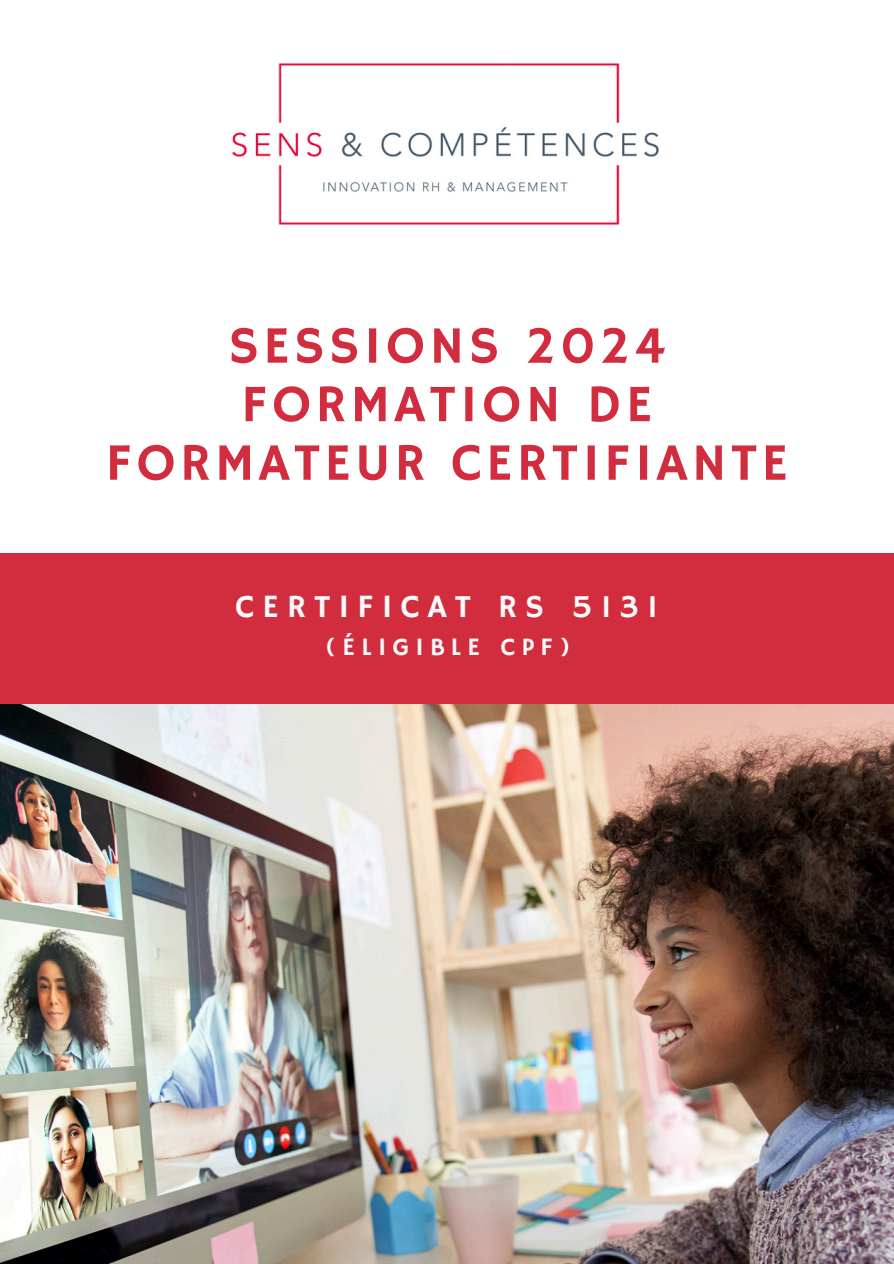
<style>
.page{position:relative;width:894px;height:1264px;background:#fff}
.page>*{position:absolute;margin:0;border:0;box-sizing:border-box;transform-origin:0 0}
.t1{font:52.65px/58.5px "Hammersmith One";letter-spacing:.08em;color:#d22d3f;text-align:center}
.t2{font:32.4px "Hammersmith One";letter-spacing:.25em;color:#fafafa}
.t3{font:24.9px "Hammersmith One";letter-spacing:.25em;color:#fafafa}
</style>
<div class="page">
<img style="left:233px;top:63px;width:426px;height:162px">
<img style="left:0;top:703px;width:893px;height:560px">
<div style="left:0;top:554px;width:893px;height:149px;background:#d22d3f"></div>
<h2 class="t1" style="left:106px;top:319px;width:683px">SESSIONS 2024<br>FORMATION DE<br>FORMATEUR CERTIFIANTE</h2>
<p class="t2" style="left:235px;top:588px;width:423px">CERTIFICAT RS 5131</p>
<p class="t3" style="left:325px;top:633px;width:247px">(ÉLIGIBLE CPF)</p>
</div>
